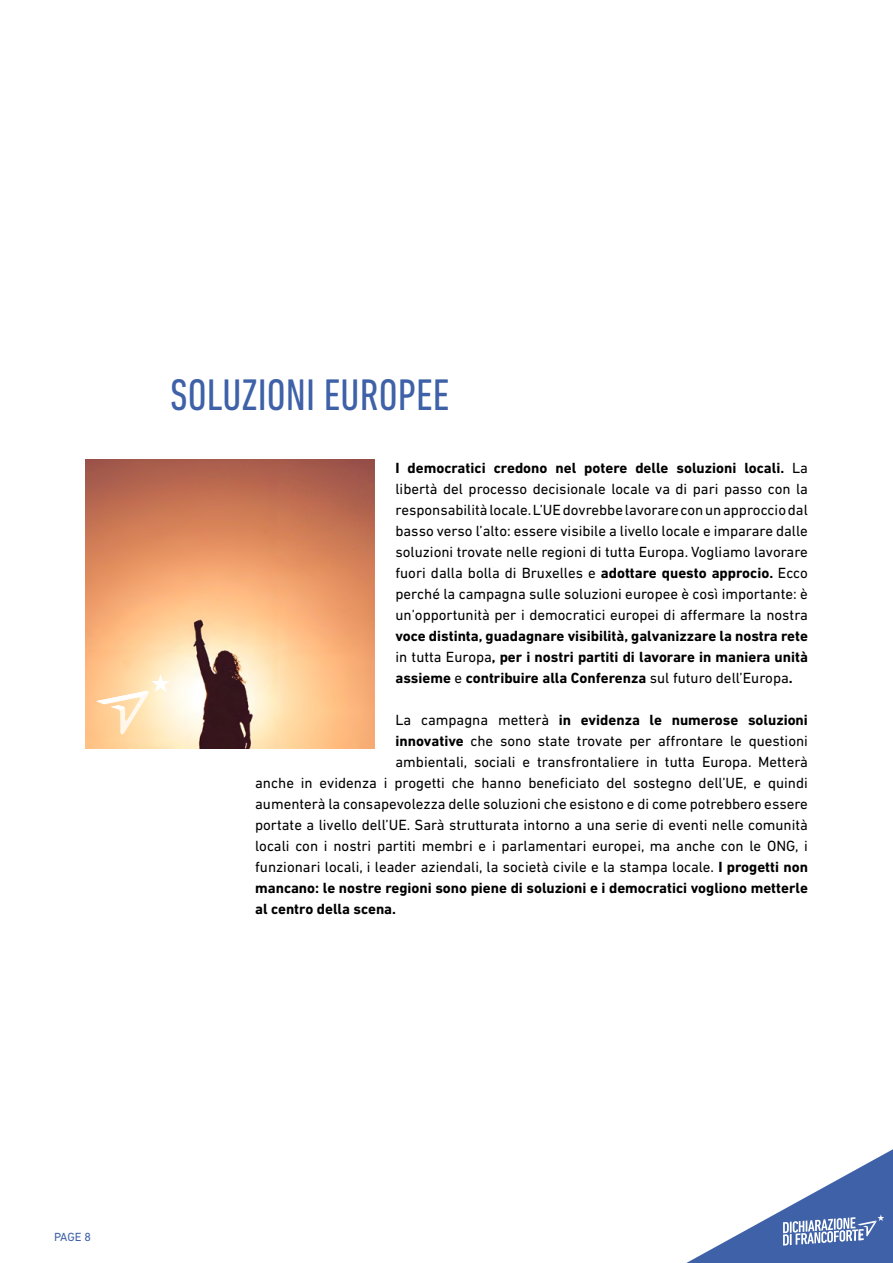
<style>
.page{position:relative;width:893px;height:1263px;background:#fff}
.page>*{position:absolute;margin:0;border:0;box-sizing:border-box;transform-origin:0 0}
.t1{font:condensed 45px "DIN Next LT Pro";color:#3e61a8}
.t2{font:15px/21px "DIN Next LT Pro";color:#000;text-align:justify}
.t3{font:700 15px/21px "DIN Next LT Pro";color:#000;text-align:justify}
.t4{font:12px "DIN Next LT Pro";color:#3e61a8}
.s1{font-weight:700}
.s2{font-weight:400}
</style>
<div class="page">
<svg style="left:686px;top:1149px;width:207px;height:114px"></svg>
<img style="left:85px;top:459px;width:289px;height:289px">
<svg style="left:96px;top:674px;width:74px;height:60px;background:#fee1b7"></svg>
<h1 class="t1" style="left:170px;top:369px;width:281px">SOLUZIONI EUROPEE</h1>
<p class="t2" style="left:395px;top:457px;width:414px"><span class="s1">I democratici credono nel potere delle soluzioni locali.</span> La libertà del processo decisionale locale va di pari passo con la responsabilità locale. L’UE dovrebbe lavorare con un approccio dal basso verso l’alto: essere visibile a livello locale e imparare dalle soluzioni trovate nelle regioni di tutta Europa. Vogliamo lavorare fuori dalla bolla di Bruxelles e <span class="s1">adottare questo approcio.</span> Ecco perché la campagna sulle soluzioni europee è così importante: è un’opportunità per i democratici europei di affermare la nostra</p>
<p class="t3" style="left:395px;top:625px;width:414px">voce distinta, guadagnare visibilità, galvanizzare la nostra rete <span class="s2">in tutta Europa</span>, per i nostri partiti di lavorare in maniera unità assieme <span class="s2">e</span> contribuire alla Conferenza <span class="s2">sul futuro dell’Europa</span>.</p>
<p class="t3" style="left:395px;top:709px;width:414px"><span class="s2">La campagna metterà</span> in evidenza le numerose soluzioni</p>
<p class="t2" style="left:395px;top:730px;width:414px"><span class="s1">innovative</span> che sono state trovate per affrontare le questioni</p>
<p class="t2" style="left:395px;top:751px;width:414px">ambientali, sociali e transfrontaliere in tutta Europa. Metterà</p>
<p class="t2" style="left:255px;top:772px;width:554px">anche in evidenza i progetti che hanno beneficiato del sostegno dell’UE, e quindi</p>
<p class="t2" style="left:255px;top:793px;width:554px">aumenterà la consapevolezza delle soluzioni che esistono e di come potrebbero essere</p>
<p class="t2" style="left:255px;top:814px;width:554px">portate a livello dell’UE. Sarà strutturata intorno a una serie di eventi nelle comunità</p>
<p class="t2" style="left:255px;top:835px;width:554px">locali con i nostri partiti membri e i parlamentari europei, ma anche con le ONG, i</p>
<p class="t2" style="left:255px;top:856px;width:554px">funzionari locali, i leader aziendali, la società civile e la stampa locale. <span class="s1">I progetti non</span></p>
<p class="t3" style="left:255px;top:877px;width:554px">mancano: le nostre regioni sono piene di soluzioni e i democratici vogliono metterle</p>
<p class="t3" style="left:255px;top:898px;width:142px">al centro della scena.</p>
<p class="t4" style="left:54px;top:1230px;width:38px">PAGE 8</p>
</div>
